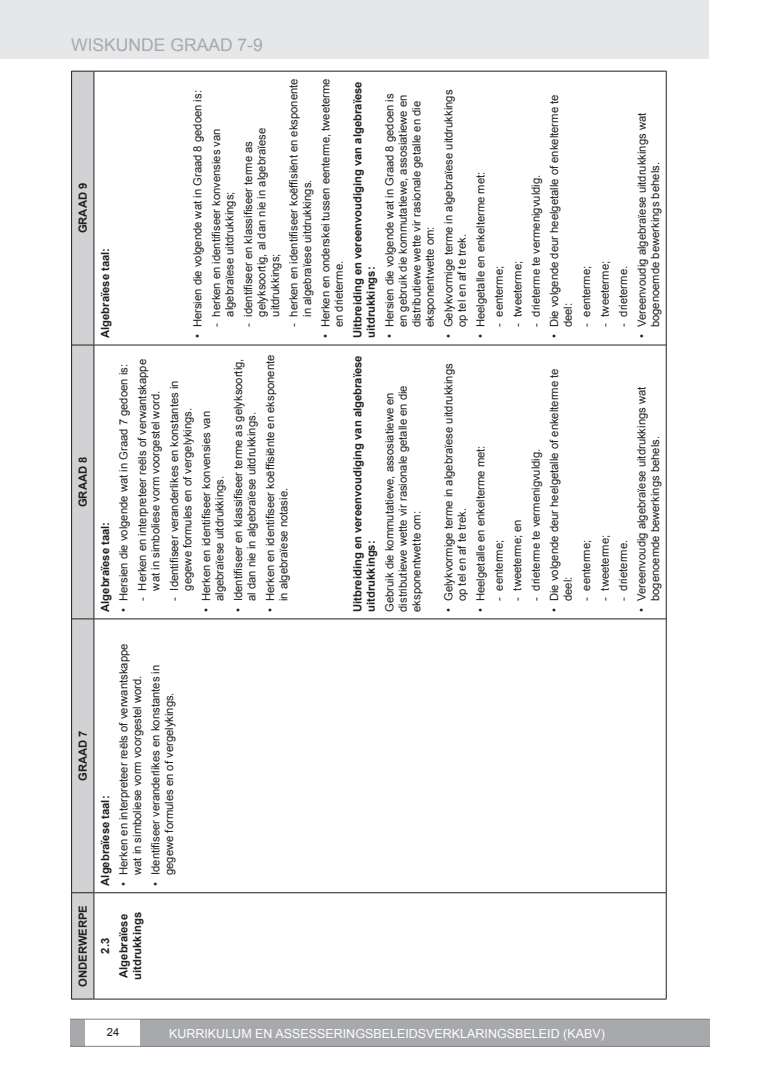
<style>
.page{position:relative;width:780px;height:1088px;background:#fff}
.page>*{position:absolute;margin:0;border:0;box-sizing:border-box;transform-origin:0 0}
.t1{font:17.5px "Arial";color:#a8a9ad}
.t2{font:12.5px "Arial";color:#fff}
.t3{font:11.25px/13.5px "Arial";color:#231f20}
.t4{font:700 11.25px/13.5px "Arial";color:#231f20}
</style>
<div class="page">
<div style="left:0;top:0;width:708px;height:58px;background:#e6e7e9"></div>
<div style="left:70px;top:1019px;width:15px;height:27px;background:#a8a9ad"></div>
<div style="left:140px;top:1019px;width:570px;height:27px;background:#a8a9ad"></div>
<hr style="left:70px;top:1046px;width:640px;height:1px;background:#808285">
<hr style="left:70px;top:1019px;width:640px;height:1px;background:#808285">
<hr style="left:71px;top:893px;width:1px;height:106px;background:#231f20">
<hr style="left:94px;top:893px;width:1px;height:106px;background:#231f20">
<hr style="left:71px;top:619px;width:1px;height:274px;background:#231f20">
<hr style="left:71px;top:345px;width:1px;height:274px;background:#231f20">
<hr style="left:71px;top:71px;width:1px;height:274px;background:#231f20">
<svg style="left:72px;top:71px;width:22px;height:929px;background:#cacbcd"></svg>
<hr style="left:94px;top:619px;width:1px;height:274px;background:#231f20">
<hr style="left:94px;top:345px;width:1px;height:274px;background:#231f20">
<hr style="left:94px;top:71px;width:1px;height:274px;background:#231f20">
<hr style="left:94px;top:999px;width:572px;height:1px;background:#231f20">
<hr style="left:666px;top:893px;width:1px;height:106px;background:#231f20">
<hr style="left:94px;top:892px;width:572px;height:1px;background:#231f20">
<hr style="left:94px;top:618px;width:572px;height:1px;background:#231f20">
<hr style="left:94px;top:345px;width:572px;height:1px;background:#231f20">
<hr style="left:94px;top:71px;width:572px;height:1px;background:#231f20">
<hr style="left:666px;top:619px;width:1px;height:274px;background:#231f20">
<hr style="left:666px;top:345px;width:1px;height:274px;background:#231f20">
<hr style="left:666px;top:71px;width:1px;height:274px;background:#231f20">
<h1 class="t1" style="left:71px;top:34px;width:193px">WISKUNDE GRAAD 7-9</h1>
<p class="t4" style="left:76px;top:233px;width:52px;rotate:-90deg">GRAAD 9</p>
<p class="t4" style="left:76px;top:507px;width:52px;rotate:-90deg">GRAAD 8</p>
<p class="t4" style="left:99px;top:338px;width:92px;rotate:-90deg">Algebraïese taal:</p>
<p class="t3" style="left:287px;top:317px;width:240px;text-indent:-11px;rotate:-90deg">- herken en identifiseer koëffisiënt en eksponente in algebraïese uitdrukkings.</p>
<p class="t3" style="left:319px;top:327px;width:251px;text-indent:-11px;rotate:-90deg">• Herken en onderskei tussen eenterme, tweeterme en drieterme.</p>
<p class="t4" style="left:351px;top:338px;width:258px;rotate:-90deg">Uitbreiding en vereenvoudiging van algebraïese uitdrukkings:</p>
<p class="t3" style="left:383px;top:327px;width:235px;text-indent:-11px;rotate:-90deg">• Hersien die volgende wat in Graad 8 gedoen is en gebruik die kommutatiewe, assosiatiewe en distributiewe wette vir rasionale getalle en die eksponentwette om:</p>
<p class="t3" style="left:442px;top:327px;width:239px;text-indent:-11px;rotate:-90deg">• Gelykvormige terme in algebraïese uitdrukkings op tel en af te trek.</p>
<p class="t3" style="left:191px;top:338px;width:249px;rotate:-90deg">• Hersien die volgende wat in Graad 8 gedoen is:</p>
<p class="t3" style="left:209px;top:317px;width:190px;text-indent:-11px;rotate:-90deg">- herken en identifiseer konvensies van algebraïese uitdrukkings;</p>
<p class="t3" style="left:241px;top:317px;width:190px;text-indent:-11px;rotate:-90deg">- identifiseer en klassifiseer terme as gelyksoortig, al dan nie in algebraïese uitdrukkings;</p>
<p class="t3" style="left:231px;top:601px;width:244px;text-indent:-11px;rotate:-90deg">• Identifiseer en klassifiseer terme as gelyksoortig, al dan nie in algebraïese uitdrukkings.</p>
<p class="t3" style="left:263px;top:601px;width:248px;text-indent:-11px;rotate:-90deg">• Herken en identifiseer koëffisiënte en eksponente in algebraïese notasie.</p>
<p class="t4" style="left:351px;top:612px;width:258px;rotate:-90deg">Uitbreiding en vereenvoudiging van algebraïese uitdrukkings:</p>
<p class="t3" style="left:117px;top:612px;width:249px;rotate:-90deg">• Hersien die volgende wat in Graad 7 gedoen is:</p>
<p class="t3" style="left:135px;top:590px;width:233px;text-indent:-11px;rotate:-90deg">- Herken en interpreteer reëls of verwantskappe wat in simboliese vorm voorgestel word.</p>
<p class="t3" style="left:167px;top:590px;width:212px;text-indent:-11px;rotate:-90deg">- Identifiseer veranderlikes en konstantes in gegewe formules en of vergelykings.</p>
<p class="t3" style="left:383px;top:612px;width:228px;rotate:-90deg">Gebruik die kommutatiewe, assosiatiewe en distributiewe wette vir rasionale getalle en die eksponentwette om:</p>
<p class="t3" style="left:199px;top:601px;width:192px;text-indent:-11px;rotate:-90deg">• Herken en identifiseer konvensies van algebraïese uitdrukkings.</p>
<p class="t4" style="left:99px;top:612px;width:92px;rotate:-90deg">Algebraïese taal:</p>
<p class="t3" style="left:442px;top:601px;width:239px;text-indent:-11px;rotate:-90deg">• Gelykvormige terme in algebraïese uitdrukkings op tel en af te trek.</p>
<p class="t3" style="left:474px;top:338px;width:168px;rotate:-90deg">• Heelgetalle en enkelterme met:</p>
<p class="t3" style="left:473px;top:612px;width:168px;rotate:-90deg">• Heelgetalle en enkelterme met:</p>
<p class="t3" style="left:492px;top:327px;width:63px;rotate:-90deg">- eenterme;</p>
<p class="t3" style="left:510px;top:327px;width:68px;rotate:-90deg">- tweeterme;</p>
<p class="t3" style="left:492px;top:601px;width:63px;rotate:-90deg">- eenterme;</p>
<p class="t3" style="left:510px;top:601px;width:83px;rotate:-90deg">- tweeterme; en</p>
<p class="t3" style="left:547px;top:327px;width:234px;text-indent:-11px;rotate:-90deg">• Die volgende deur heelgetalle of enkelterme te deel:</p>
<p class="t3" style="left:529px;top:327px;width:154px;rotate:-90deg">- drieterme te vermenigvuldig.</p>
<p class="t3" style="left:547px;top:601px;width:234px;text-indent:-11px;rotate:-90deg">• Die volgende deur heelgetalle of enkelterme te deel:</p>
<p class="t3" style="left:529px;top:601px;width:154px;rotate:-90deg">- drieterme te vermenigvuldig.</p>
<p class="t3" style="left:579px;top:327px;width:63px;rotate:-90deg">- eenterme;</p>
<p class="t3" style="left:598px;top:327px;width:68px;rotate:-90deg">- tweeterme;</p>
<p class="t3" style="left:616px;top:327px;width:63px;rotate:-90deg">- drieterme.</p>
<p class="t3" style="left:635px;top:327px;width:216px;text-indent:-11px;rotate:-90deg">• Vereenvoudig algebraïese uitdrukkings wat bogenoemde bewerkings behels.</p>
<p class="t3" style="left:579px;top:601px;width:63px;rotate:-90deg">- eenterme;</p>
<p class="t3" style="left:598px;top:601px;width:68px;rotate:-90deg">- tweeterme;</p>
<p class="t3" style="left:616px;top:601px;width:63px;rotate:-90deg">- drieterme.</p>
<p class="t3" style="left:635px;top:601px;width:216px;text-indent:-11px;rotate:-90deg">• Vereenvoudig algebraïese uitdrukkings wat bogenoemde bewerkings behels.</p>
<p class="t4" style="left:76px;top:781px;width:52px;rotate:-90deg">GRAAD 7</p>
<p class="t4" style="left:76px;top:987px;width:83px;rotate:-90deg">ONDERWERPE</p>
<p class="t3" style="left:117px;top:875px;width:233px;text-indent:-11px;rotate:-90deg">• Herken en interpreteer reëls of verwantskappe wat in simboliese vorm voorgestel word.</p>
<p class="t3" style="left:149px;top:875px;width:212px;text-indent:-11px;rotate:-90deg">• Identifiseer veranderlikes en konstantes in gegewe formules en of vergelykings.</p>
<p class="t4" style="left:99px;top:886px;width:92px;rotate:-90deg">Algebraïese taal:</p>
<p class="t4" style="left:96px;top:978px;width:65px;line-height:18.5px;text-align:center;rotate:-90deg">2.3<br>Algebraïese</p>
<p class="t4" style="left:131px;top:980px;width:69px;rotate:-90deg">uitdrukkings</p>
<p class="t3" style="left:107px;top:1025px;width:14px">24</p>
<p class="t2" style="left:169px;top:1025px;width:437px">KURRIKULUM EN ASSESSERINGSBELEIDSVERKLARINGSBELEID (KABV)</p>
</div>
